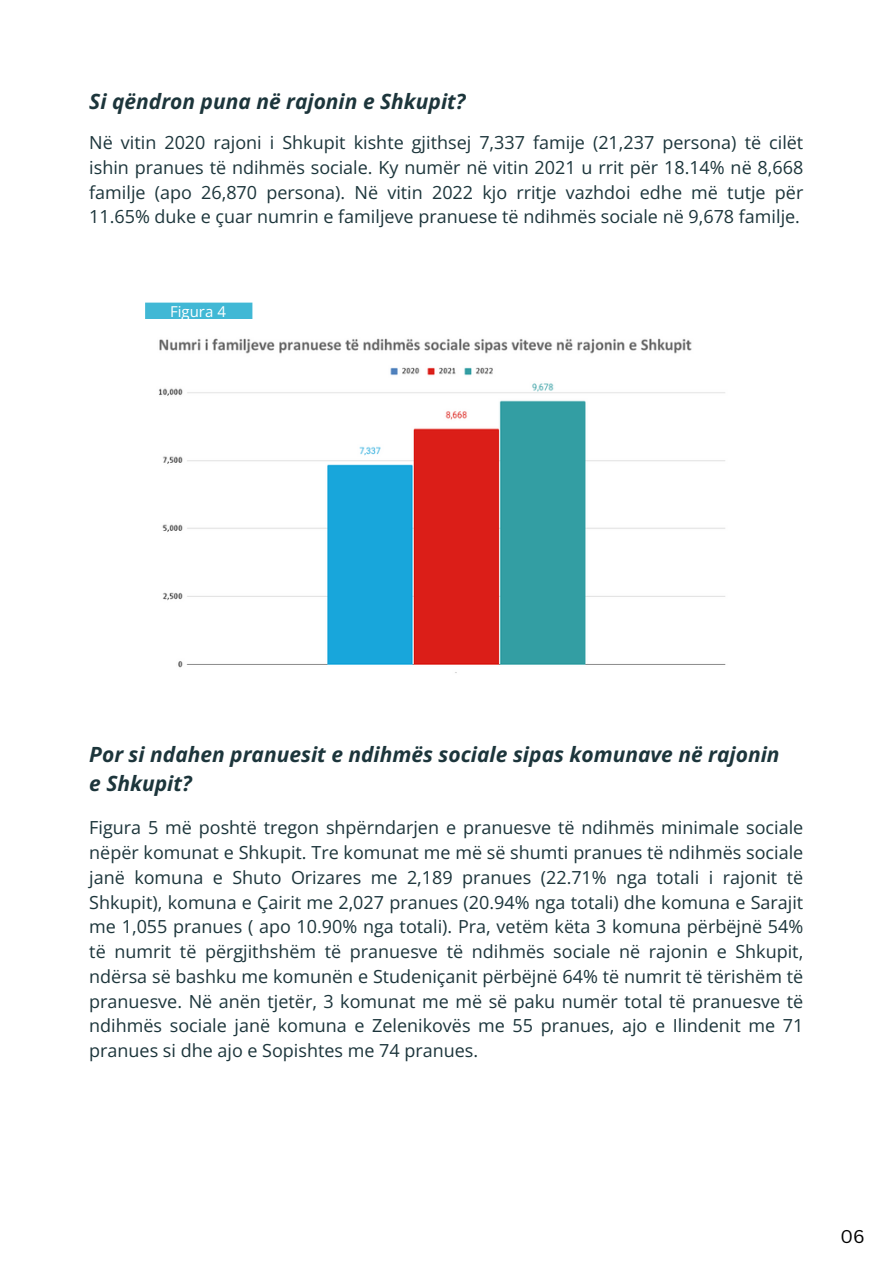
<style>
.page{position:relative;width:893px;height:1264px;background:#fff}
.page>*{position:absolute;margin:0;border:0;box-sizing:border-box;transform-origin:0 0}
.t1{font:italic 700 21px "Open Sans";color:#1c353b}
.t2{font:18px/24.8px "Open Sans";color:#1c353b;text-align:justify}
.t3{font:18px "Canva Sans";color:#000}
.t4{font:15px "Open Sans";color:#fff}
</style>
<div class="page">
<div style="left:145px;top:302px;width:107px;height:44px;background:#41b8d5"></div>
<img style="left:145px;top:320px;width:581px;height:353px">
<p class="t1" style="left:89px;top:86px;width:377px">Si qëndron puna në rajonin e Shkupit?</p>
<p class="t2" style="left:89px;top:130px;width:715px">Në vitin 2020 rajoni i Shkupit kishte gjithsej 7,337 famije (21,237 persona) të cilët ishin pranues të ndihmës sociale. Ky numër në vitin 2021 u rrit për 18.14% në 8,668 familje (apo 26,870 persona). Në vitin 2022 kjo rritje vazhdoi edhe më tutje për 11.65% duke e çuar numrin e familjeve pranuese të ndihmës sociale në 9,678 familje.</p>
<p class="t4" style="left:170px;top:301px;width:57px">Figura 4</p>
<p class="t1" style="left:89px;top:739px;width:691px">Por si ndahen pranuesit e ndihmës sociale sipas komunave në rajonin</p>
<p class="t1" style="left:89px;top:768px;width:104px">e Shkupit?</p>
<p class="t2" style="left:89px;top:815px;width:715px">Figura 5 më poshtë tregon shpërndarjen e pranuesve të ndihmës minimale sociale nëpër komunat e Shkupit. Tre komunat me më së shumti pranues të ndihmës sociale janë komuna e Shuto Orizares me 2,189 pranues (22.71% nga totali i rajonit të Shkupit), komuna e Çairit me 2,027 pranues (20.94% nga totali) dhe komuna e Sarajit me 1,055 pranues ( apo 10.90% nga totali). Pra, vetëm këta 3 komuna përbëjnë 54% të numrit të përgjithshëm të pranuesve të ndihmës sociale në rajonin e Shkupit, ndërsa së bashku me komunën e Studeniçanit përbëjnë 64% të numrit të tërishëm të pranuesve. Në anën tjetër, 3 komunat me më së paku numër total të pranuesve të ndihmës sociale janë komuna e Zelenikovës me 55 pranues, ajo e Ilindenit me 71 pranues si dhe ajo e Sopishtes me 74 pranues.</p>
<p class="t3" style="left:840px;top:1223px;width:26px">06</p>
</div>
